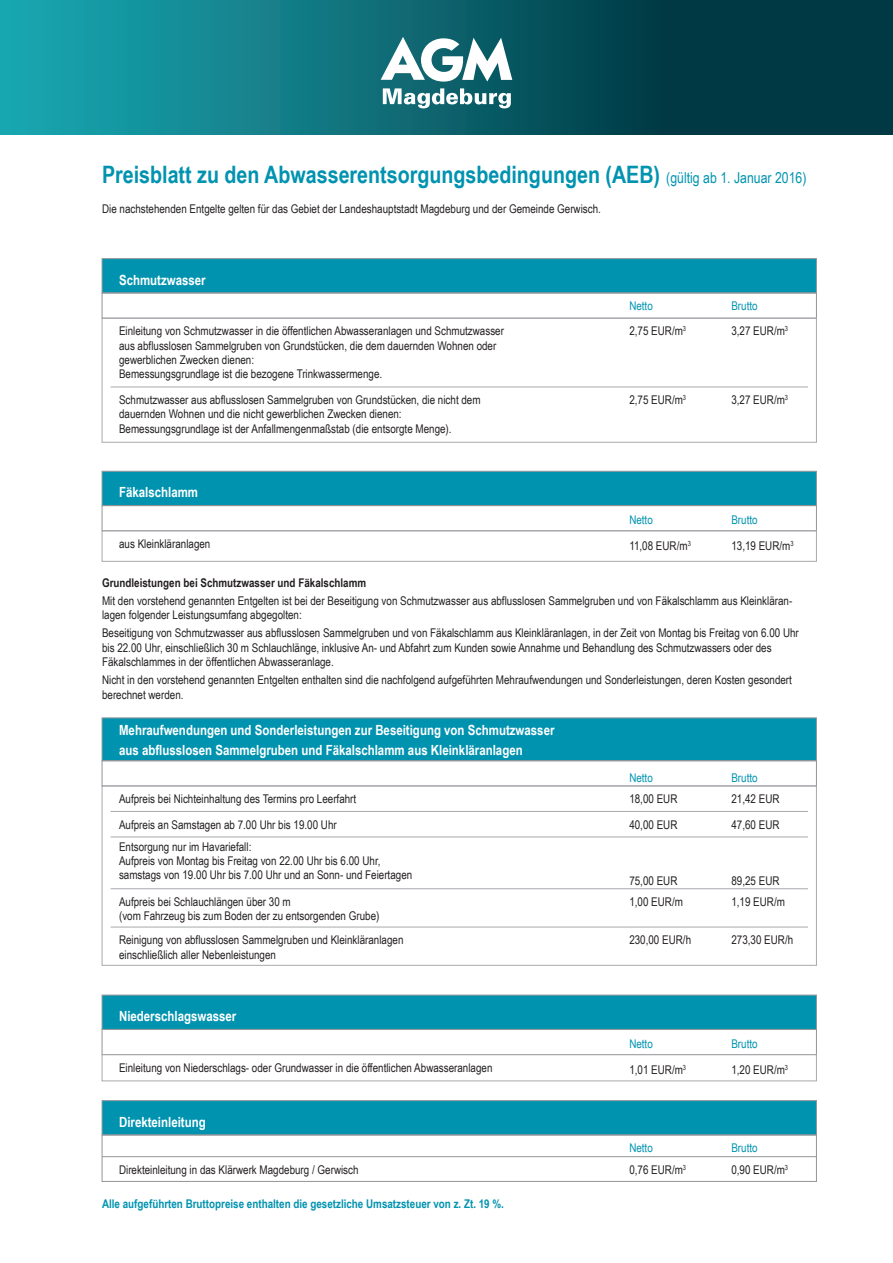
<style>
.page{position:relative;width:893px;height:1263px;background:#fff}
.page>*{position:absolute;margin:0;border:0;box-sizing:border-box;transform-origin:0 0}
.t1{font:700 24px "Arial Narrow";color:#0093b0}
.t2{font:700 13.95px/19.5px "Arial Narrow";color:#fff}
.t3{font:12px/14.4px "Arial Narrow";color:#231f20}
.t4{font:700 12px "Arial Narrow";color:#0093b0}
.t5{font:12px "Arial Narrow";color:#0093b0}
.t6{font:700 12px "Arial Narrow";color:#231f20}
.s1{font-weight:400;font-size:15px}
</style>
<div class="page">
<svg style="left:0;top:0;width:893px;height:134px;background:#0a656f"></svg>
<div style="left:102px;top:258px;width:715px;height:35px;background:#0093b0;border:1px solid #939598"></div>
<div style="left:102px;top:293px;width:715px;height:25px;border:1px solid #939598"></div>
<hr style="left:111px;top:387px;width:697px;height:1px;background:#a8a9ad">
<div style="left:102px;top:318px;width:715px;height:124px;border:1px solid #a8a9ad"></div>
<div style="left:102px;top:718px;width:715px;height:43px;background:#0093b0"></div>
<div style="left:102px;top:760px;width:715px;height:26px;border:1px solid #939598"></div>
<hr style="left:111px;top:811px;width:697px;height:1px;background:#a8a9ad">
<hr style="left:111px;top:837px;width:697px;height:1px;background:#a8a9ad">
<hr style="left:111px;top:888px;width:697px;height:1px;background:#a8a9ad">
<hr style="left:111px;top:927px;width:697px;height:1px;background:#a8a9ad">
<div style="left:102px;top:786px;width:715px;height:179px;border:1px solid #a8a9ad"></div>
<div style="left:102px;top:471px;width:715px;height:35px;background:#0093b0;border:1px solid #939598"></div>
<div style="left:102px;top:505px;width:715px;height:26px;border:1px solid #939598"></div>
<div style="left:102px;top:531px;width:715px;height:30px;border:1px solid #a8a9ad"></div>
<div style="left:102px;top:995px;width:715px;height:34px;background:#0093b0;border:1px solid #939598"></div>
<div style="left:102px;top:1029px;width:715px;height:26px;border:1px solid #939598"></div>
<div style="left:102px;top:1054px;width:715px;height:27px;border:1px solid #a8a9ad"></div>
<div style="left:102px;top:1100px;width:715px;height:35px;background:#0093b0;border:1px solid #939598"></div>
<div style="left:102px;top:1135px;width:715px;height:46px;border:1px solid #939598"></div>
<hr style="left:102px;top:1156px;width:714px;height:1px;background:#939598">
<svg style="left:383px;top:88px;width:128px;height:20px"></svg>
<svg style="left:381px;top:37px;width:131px;height:45px"></svg>
<h1 class="t1" style="left:102px;top:156px;width:706px">Preisblatt zu den Abwasserentsorgungsbedingungen (AEB) <span class="s1">(gültig ab 1. Januar 2016)</span></h1>
<p class="t3" style="left:102px;top:201px;width:500px">Die nachstehenden Entgelte gelten für das Gebiet der Landeshauptstadt Magdeburg und der Gemeinde Gerwisch.</p>
<p class="t2" style="left:119px;top:269px;width:88px">Schmutzwasser</p>
<p class="t5" style="left:629px;top:297px;width:25px">Netto</p>
<p class="t5" style="left:731px;top:297px;width:28px">Brutto</p>
<p class="t3" style="left:119px;top:323px;width:386px">Einleitung von Schmutzwasser in die öffentlichen Abwasseranlagen und Schmutzwasser aus abflusslosen Sammelgruben von Grundstücken, die dem dauernden Wohnen oder gewerblichen Zwecken dienen:<br>Bemessungsgrundlage ist die bezogene Trinkwassermenge.</p>
<p class="t3" style="left:629px;top:323px;width:58px">2,75 EUR/m<sup>3</sup></p>
<p class="t3" style="left:731px;top:323px;width:58px">3,27 EUR/m<sup>3</sup></p>
<p class="t3" style="left:119px;top:392px;width:363px">Schmutzwasser aus abflusslosen Sammelgruben von Grundstücken, die nicht dem dauernden Wohnen und die nicht gewerblichen Zwecken dienen:<br>Bemessungsgrundlage ist der Anfallmengenmaßstab (die entsorgte Menge).</p>
<p class="t3" style="left:629px;top:392px;width:58px">2,75 EUR/m<sup>3</sup></p>
<p class="t3" style="left:731px;top:392px;width:58px">3,27 EUR/m<sup>3</sup></p>
<p class="t2" style="left:119px;top:482px;width:81px">Fäkalschlamm</p>
<p class="t5" style="left:629px;top:511px;width:25px">Netto</p>
<p class="t5" style="left:731px;top:511px;width:28px">Brutto</p>
<p class="t3" style="left:119px;top:536px;width:93px">aus Kleinkläranlagen</p>
<p class="t3" style="left:629px;top:538px;width:63px">11,08 EUR/m<sup>3</sup></p>
<p class="t3" style="left:731px;top:538px;width:64px">13,19 EUR/m<sup>3</sup></p>
<p class="t6" style="left:102px;top:574px;width:266px">Grundleistungen bei Schmutzwasser und Fäkalschlamm</p>
<p class="t3" style="left:102px;top:593px;width:692px">Mit den vorstehend genannten Entgelten ist bei der Beseitigung von Schmutzwasser aus abflusslosen Sammelgruben und von Fäkalschlamm aus Kleinkläran&shy;lagen folgender Leistungsumfang abgegolten:</p>
<p class="t3" style="left:102px;top:625px;width:698px">Beseitigung von Schmutzwasser aus abflusslosen Sammelgruben und von Fäkalschlamm aus Kleinkläranlagen, in der Zeit von Montag bis Freitag von 6.00 Uhr bis 22.00 Uhr, einschließlich 30 m Schlauchlänge, inklusive An- und Abfahrt zum Kunden sowie Annahme und Behandlung des Schmutzwassers oder des<br>Fäkalschlammes in der öffentlichen Abwasseranlage.</p>
<p class="t3" style="left:102px;top:672px;width:691px">Nicht in den vorstehend genannten Entgelten enthalten sind die nachfolgend aufgeführten Mehraufwendungen und Sonderleistungen, deren Kosten gesondert berechnet werden.</p>
<p class="t2" style="left:119px;top:720px;width:437px">Mehraufwendungen und Sonderleistungen zur Beseitigung von Schmutzwasser aus abflusslosen Sammelgruben und Fäkalschlamm aus Kleinkläranlagen</p>
<p class="t5" style="left:629px;top:769px;width:25px">Netto</p>
<p class="t5" style="left:731px;top:769px;width:28px">Brutto</p>
<p class="t3" style="left:119px;top:791px;width:239px">Aufpreis bei Nichteinhaltung des Termins pro Leerfahrt</p>
<p class="t3" style="left:629px;top:791px;width:50px">18,00 EUR</p>
<p class="t3" style="left:731px;top:791px;width:50px">21,42 EUR</p>
<p class="t3" style="left:119px;top:813px;width:219px;line-height:22px">Aufpreis an Samstagen ab 7.00 Uhr bis 19.00 Uhr<br>Entsorgung nur im Havariefall:</p>
<p class="t3" style="left:119px;top:853px;width:295px">Aufpreis von Montag bis Freitag von 22.00 Uhr bis 6.00 Uhr, samstags von 19.00 Uhr bis 7.00 Uhr und an Sonn- und Feiertagen</p>
<p class="t3" style="left:119px;top:894px;width:262px">Aufpreis bei Schlauchlängen über 30 m<br>(vom Fahrzeug bis zum Boden der zu entsorgenden Grube)</p>
<p class="t3" style="left:119px;top:932px;width:286px">Reinigung von abflusslosen Sammelgruben und Kleinkläranlagen einschließlich aller Nebenleistungen</p>
<p class="t2" style="left:119px;top:1006px;width:119px">Niederschlagswasser</p>
<p class="t3" style="left:629px;top:817px;width:50px">40,00 EUR</p>
<p class="t3" style="left:731px;top:817px;width:50px">47,60 EUR</p>
<p class="t3" style="left:629px;top:873px;width:50px">75,00 EUR</p>
<p class="t3" style="left:731px;top:873px;width:50px">89,25 EUR</p>
<p class="t3" style="left:629px;top:894px;width:55px">1,00 EUR/m</p>
<p class="t3" style="left:731px;top:894px;width:55px">1,19 EUR/m</p>
<p class="t3" style="left:629px;top:932px;width:63px">230,00 EUR/h</p>
<p class="t3" style="left:731px;top:932px;width:63px">273,30 EUR/h</p>
<p class="t5" style="left:629px;top:1035px;width:25px">Netto</p>
<p class="t5" style="left:731px;top:1035px;width:28px">Brutto</p>
<p class="t3" style="left:119px;top:1060px;width:375px">Einleitung von Niederschlags- oder Grundwasser in die öffentlichen Abwasseranlagen</p>
<p class="t3" style="left:629px;top:1062px;width:58px">1,01 EUR/m<sup>3</sup></p>
<p class="t3" style="left:731px;top:1062px;width:58px">1,20 EUR/m<sup>3</sup></p>
<p class="t2" style="left:119px;top:1111px;width:88px">Direkteinleitung</p>
<p class="t3" style="left:119px;top:1162px;width:241px">Direkteinleitung in das Klärwerk Magdeburg / Gerwisch</p>
<p class="t4" style="left:102px;top:1194px;width:403px">Alle aufgeführten Bruttopreise enthalten die gesetzliche Umsatzsteuer von z. Zt. 19 %.</p>
<p class="t5" style="left:629px;top:1139px;width:25px">Netto</p>
<p class="t5" style="left:731px;top:1139px;width:28px">Brutto</p>
<p class="t3" style="left:629px;top:1162px;width:58px">0,76 EUR/m<sup>3</sup></p>
<p class="t3" style="left:731px;top:1162px;width:58px">0,90 EUR/m<sup>3</sup></p>
</div>
